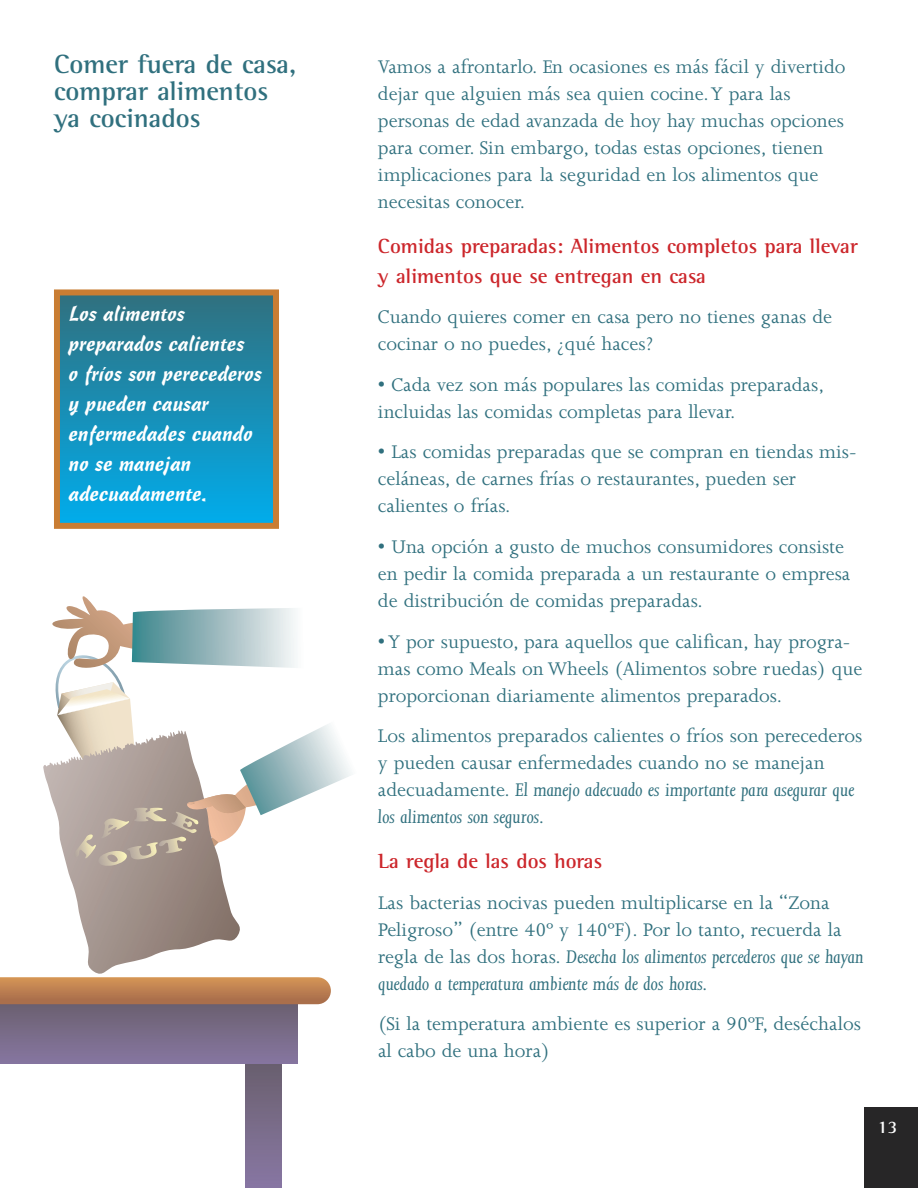
<style>
.page{position:relative;width:918px;height:1188px;background:#fff}
.page>*{position:absolute;margin:0;border:0;box-sizing:border-box;transform-origin:0 0}
.t1{font:700 27px/27px "Rotis Semi Serif";color:#30707e}
.LBL{font:21px/27px "Joanna";color:#30707e}
.t2{font:21px/30px "Cascade Script";color:#fff}
.t3{font:700 21px/30px "Rotis Semi Serif";color:#cc262b}
.t4{font:700 18px "Rotis Semi Serif";color:#fff}
.s1{font-style:italic}
</style>
<div class="page">
<div style="left:245px;top:1059px;width:36px;height:129px;background:linear-gradient(to bottom,#6a6070,#8776a2)"></div>
<svg style="left:0;top:1004px;width:298px;height:59px;background:#786b87"></svg>
<svg style="left:0;top:977px;width:331px;height:27px;background:#bd8052"></svg>
<svg style="left:43px;top:867px;width:201px;height:111px"></svg>
<svg style="left:43px;top:596px;width:308px;height:271px"></svg>
<div style="left:864px;top:1107px;width:54px;height:81px;background:#272627"></div>
<div style="left:60px;top:295px;width:213px;height:228px;background:linear-gradient(to bottom,#30707f,#01acea)"></div>
<div style="left:54px;top:289px;width:225px;height:240px;border:6px solid #c97d33"></div>
<h2 class="t1" style="left:54px;top:53px;width:244px">Comer fuera de casa, comprar alimentos ya cocinados</h2>
<p class="t2" style="left:69px;top:300px;width:195px">Los alimentos preparados calientes<br>o fríos son perecederos y pueden causar enfermedades cuando no se manejan adecuadamente.</p>
<p class="LBL" style="left:378px;top:55px;width:469px">Vamos a afrontarlo. En ocasiones es más fácil y divertido dejar que alguien más sea quien cocine. Y para las personas de edad avanzada de hoy hay muchas opciones para comer. Sin embargo, todas estas opciones, tienen implicaciones para la seguridad en los alimentos que necesitas conocer.</p>
<h3 class="t3" style="left:378px;top:233px;width:481px">Comidas preparadas: Alimentos completos para llevar y alimentos que se entregan en casa</h3>
<p class="LBL" style="left:378px;top:305px;width:456px">Cuando quieres comer en casa pero no tienes ganas de cocinar o no puedes, ¿qué haces?</p>
<p class="LBL" style="left:378px;top:373px;width:448px">• Cada vez son más populares las comidas preparadas,</p>
<p class="LBL" style="left:378px;top:400px;width:359px">incluidas las comidas completas para llevar.</p>
<p class="LBL" style="left:378px;top:440px;width:480px">• Las comidas preparadas que se compran en tiendas mis-</p>
<p class="LBL" style="left:378px;top:467px;width:420px">celáneas, de carnes frías o restaurantes, pueden ser calientes o frías.</p>
<p class="LBL" style="left:378px;top:535px;width:468px">• Una opción a gusto de muchos consumidores consiste</p>
<p class="LBL" style="left:378px;top:562px;width:474px">en pedir la comida preparada a un restaurante o empresa de distribución de comidas preparadas.</p>
<p class="LBL" style="left:378px;top:629px;width:474px">•Y por supuesto, para aquellos que califican, hay progra-</p>
<p class="LBL" style="left:378px;top:656px;width:486px">mas como Meals on Wheels (Alimentos sobre ruedas) que proporcionan diariamente alimentos preparados.</p>
<p class="LBL" style="left:378px;top:724px;width:486px">Los alimentos preparados calientes o fríos son perecederos y pueden causar enfermedades cuando no se manejan adecuadamente. <span class="s1">El manejo adecuado es importante para asegurar que los alimentos son seguros.</span></p>
<h3 class="t3" style="left:378px;top:848px;width:226px">La regla de las dos horas</h3>
<p class="LBL" style="left:378px;top:891px;width:487px">Las bacterias nocivas pueden multiplicarse en la “Zona Peligroso” (entre 40º y 140ºF). Por lo tanto, recuerda la regla de las dos horas. <span class="s1">Desecha los alimentos percederos que se hayan quedado a temperatura ambiente más de dos horas.</span></p>
<p class="LBL" style="left:378px;top:1012px;width:484px">(Si la temperatura ambiente es superior a 90ºF, deséchalos al cabo de una hora)</p>
<p class="t4" style="left:878px;top:1121px;width:22px">13</p>
</div>
